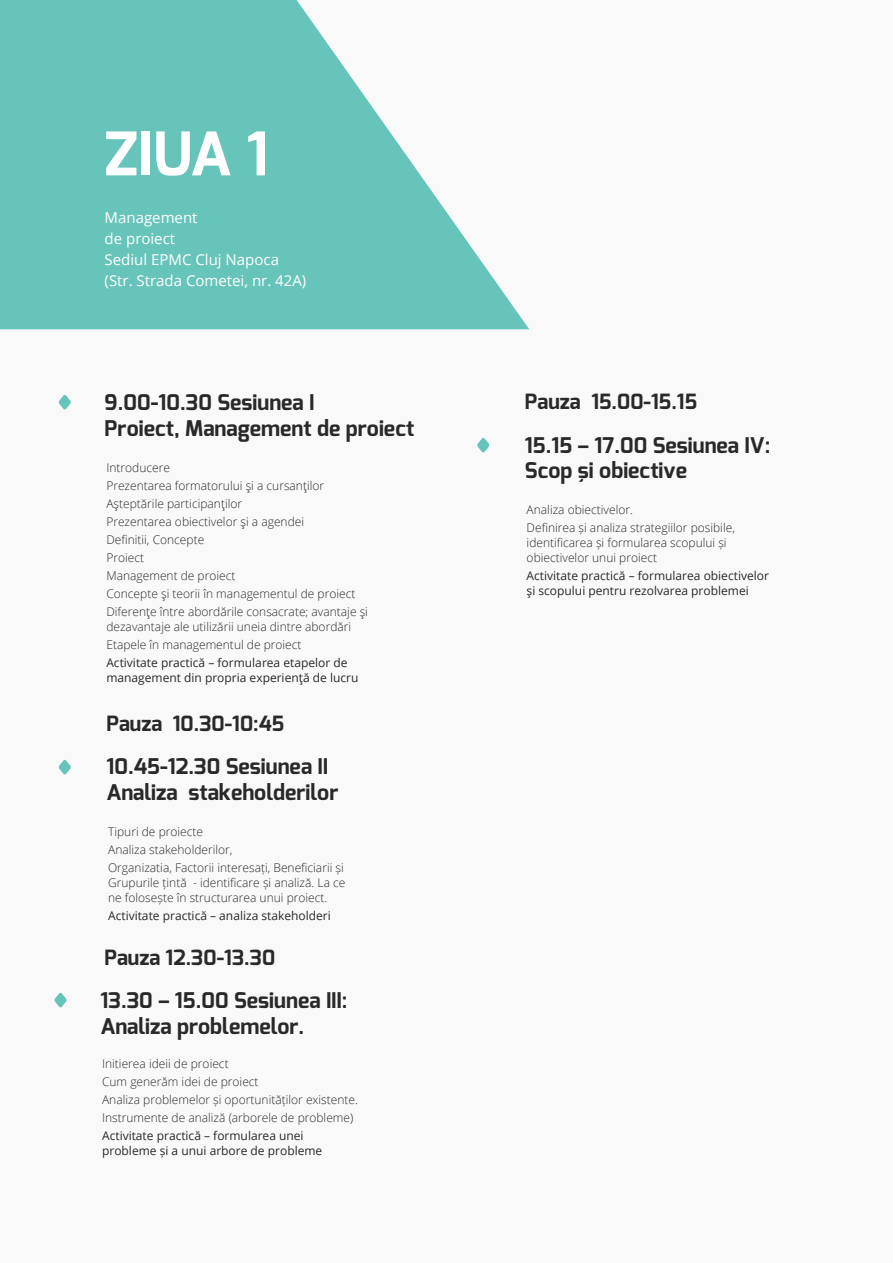
<style>
.page{position:relative;width:893px;height:1263px;background:#f9f9fa}
.page>*{position:absolute;margin:0;border:0;box-sizing:border-box;transform-origin:0 0}
.t1{font:700 60px "Exo";color:#fff}
.t2{font:700 21.6px/26px "Exo";color:#292929}
.t3{font:700 21px "Exo";color:#292929}
.t4{font:15px/21px "Open Sans";color:#fff}
.t5{font:300 12px/18px "Open Sans";color:#292929}
.t6{font:12px/15px "Open Sans";color:#292929}
</style>
<div class="page">
<svg style="left:59px;top:395px;width:12px;height:15px"></svg>
<svg style="left:59px;top:760px;width:12px;height:15px"></svg>
<svg style="left:54px;top:992px;width:13px;height:16px"></svg>
<svg style="left:477px;top:438px;width:12px;height:15px"></svg>
<svg style="left:0;top:0;width:529px;height:329px;fill:#67c4bb"></svg>
<h1 class="t1" style="left:105px;top:115px;width:165px">ZIUA 1</h1>
<p class="t4" style="left:105px;top:207px;width:203px">Management<br>de proiect<br>Sediul EPMC Cluj Napoca (Str. Strada Cometei, nr. 42A)</p>
<h2 class="t2" style="left:105px;top:389px;width:311px">9.00-10.30 Sesiunea I<br>Proiect, Management de proiect</h2>
<p class="t5" style="left:106px;top:458px;width:263px">Introducere<br>Prezentarea formatorului şi a cursanţilor<br>Aşteptările participanţilor<br>Prezentarea obiectivelor şi a agendei<br>Definitii, Concepte<br>Proiect<br>Management de proiect<br>Concepte şi teorii în managementul de proiect<br>Diferenţe între abordările consacrate; avantaje şi</p>
<p class="t5" style="left:106px;top:617px;width:246px">dezavantaje ale utilizării uneia dintre abordări<br>Etapele în managementul de proiect</p>
<p class="t6" style="left:106px;top:654px;width:254px">Activitate practică – formularea etapelor de management din propria experienţă de lucru</p>
<h3 class="t3" style="left:106px;top:710px;width:179px">Pauza 10.30-10:45</h3>
<h2 class="t2" style="left:106px;top:754px;width:234px">10.45-12.30 Sesiunea II<br>Analiza stakeholderilor</h2>
<p class="t5" style="left:108px;top:822px;width:237px">Tipuri de proiecte<br>Analiza stakeholderilor,<br>Organizatia, Factorii interesați, Beneficiarii și</p>
<p class="t5" style="left:108px;top:875px;width:239px;line-height:15px">Grupurile țintă - identificare și analiză. La ce ne folosește în structurarea unui proiect.</p>
<p class="t6" style="left:108px;top:908px;width:224px">Activitate practică – analiza stakeholderi</p>
<h3 class="t3" style="left:104px;top:944px;width:172px">Pauza 12.30-13.30</h3>
<h2 class="t2" style="left:100px;top:987px;width:249px">13.30 – 15.00 Sesiunea III:<br>Analiza problemelor.</h2>
<p class="t5" style="left:102px;top:1054px;width:257px">Initierea ideii de proiect<br>Cum generăm idei de proiect<br>Analiza problemelor și oportunităților existente.<br>Instrumente de analiză (arborele de probleme)</p>
<p class="t6" style="left:102px;top:1128px;width:222px">Activitate practică – formularea unei probleme și a unui arbore de probleme</p>
<h3 class="t3" style="left:525px;top:388px;width:174px">Pauza 15.00-15.15</h3>
<h2 class="t2" style="left:525px;top:432px;width:247px">15.15 – 17.00 Sesiunea IV:<br>Scop şi obiective</h2>
<p class="t5" style="left:527px;top:500px;width:210px">Analiza obiectivelor.<br>Definirea și analiza strategiilor posibile,</p>
<p class="t5" style="left:527px;top:535px;width:202px;line-height:15px">identificarea și formularea scopului și obiectivelor unui proiect</p>
<p class="t6" style="left:527px;top:568px;width:244px">Activitate practică – formularea obiectivelor şi scopului pentru rezolvarea problemei</p>
</div>
